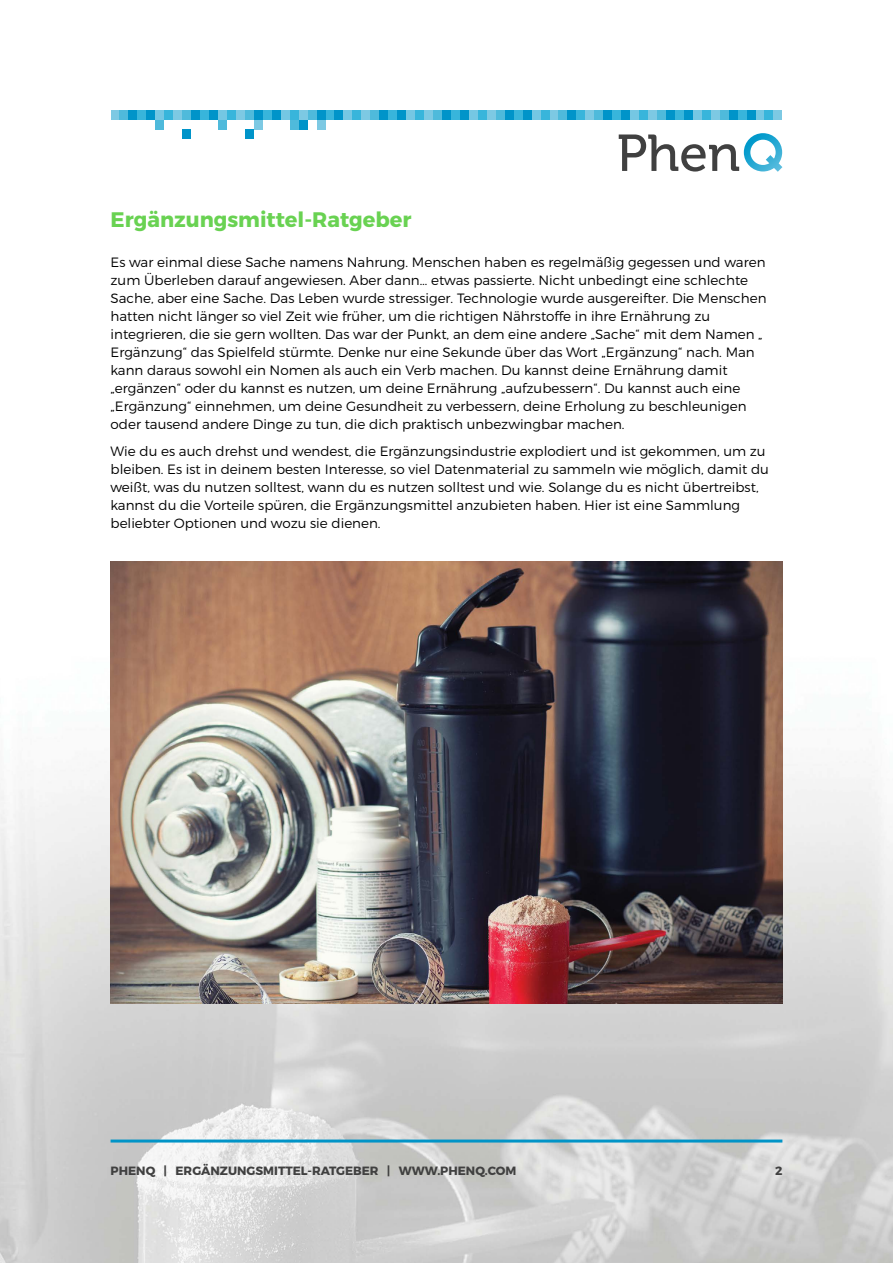
<style>
.page{position:relative;width:893px;height:1263px;background:#fff}
.page>*{position:absolute;margin:0;border:0;box-sizing:border-box;transform-origin:0 0}
.t1{font:700 21px "Montserrat";color:#69d252}
.t2{font:300 13.5px/18px "Montserrat";color:#000}
.t3{font:700 12px "Montserrat";color:#404040}
</style>
<div class="page">
<img style="left:0;top:561px;width:893px;height:702px">
<img style="left:111px;top:562px;width:671px;height:441px">
<hr style="left:111px;top:1139px;width:671px;height:3px;background:#0194c7">
<div style="left:111px;top:111px;width:9px;height:9px;background:#7dc9e3"></div>
<div style="left:120px;top:111px;width:8px;height:9px;background:#4fbadb"></div>
<div style="left:128px;top:111px;width:9px;height:9px;background:#0094c9"></div>
<div style="left:137px;top:111px;width:9px;height:9px;background:#38b5db"></div>
<div style="left:146px;top:111px;width:9px;height:9px;background:#0094c9"></div>
<div style="left:155px;top:111px;width:9px;height:9px;background:#75c7e3"></div>
<div style="left:164px;top:111px;width:9px;height:9px;background:#38b5db"></div>
<div style="left:173px;top:111px;width:9px;height:9px;background:#7dc9e3"></div>
<div style="left:182px;top:111px;width:9px;height:9px;background:#4fbadb"></div>
<div style="left:191px;top:111px;width:9px;height:9px;background:#0094c9"></div>
<div style="left:200px;top:111px;width:9px;height:9px;background:#38b5db"></div>
<div style="left:209px;top:111px;width:9px;height:9px;background:#0094c9"></div>
<div style="left:218px;top:111px;width:9px;height:9px;background:#75c7e3"></div>
<div style="left:227px;top:111px;width:9px;height:9px;background:#38b5db"></div>
<div style="left:236px;top:111px;width:9px;height:9px;background:#7dc9e3"></div>
<div style="left:245px;top:111px;width:9px;height:9px;background:#4fbadb"></div>
<div style="left:254px;top:111px;width:9px;height:9px;background:#0094c9"></div>
<div style="left:263px;top:111px;width:9px;height:9px;background:#38b5db"></div>
<div style="left:272px;top:111px;width:9px;height:9px;background:#0094c9"></div>
<div style="left:281px;top:111px;width:9px;height:9px;background:#75c7e3"></div>
<div style="left:290px;top:111px;width:9px;height:9px;background:#38b5db"></div>
<div style="left:299px;top:111px;width:9px;height:9px;background:#7dc9e3"></div>
<div style="left:308px;top:111px;width:9px;height:9px;background:#4fbadb"></div>
<div style="left:317px;top:111px;width:9px;height:9px;background:#0094c9"></div>
<div style="left:326px;top:111px;width:8px;height:9px;background:#38b5db"></div>
<div style="left:334px;top:111px;width:9px;height:9px;background:#0094c9"></div>
<div style="left:343px;top:111px;width:9px;height:9px;background:#75c7e3"></div>
<div style="left:352px;top:111px;width:9px;height:9px;background:#38b5db"></div>
<div style="left:361px;top:111px;width:9px;height:9px;background:#7dc9e3"></div>
<div style="left:370px;top:111px;width:9px;height:9px;background:#4fbadb"></div>
<div style="left:379px;top:111px;width:9px;height:9px;background:#0094c9"></div>
<div style="left:388px;top:111px;width:9px;height:9px;background:#38b5db"></div>
<div style="left:397px;top:111px;width:9px;height:9px;background:#0094c9"></div>
<div style="left:406px;top:111px;width:9px;height:9px;background:#75c7e3"></div>
<div style="left:415px;top:111px;width:9px;height:9px;background:#38b5db"></div>
<div style="left:424px;top:111px;width:9px;height:9px;background:#7dc9e3"></div>
<div style="left:433px;top:111px;width:9px;height:9px;background:#4fbadb"></div>
<div style="left:442px;top:111px;width:9px;height:9px;background:#0094c9"></div>
<div style="left:451px;top:111px;width:9px;height:9px;background:#38b5db"></div>
<div style="left:460px;top:111px;width:9px;height:9px;background:#0094c9"></div>
<div style="left:469px;top:111px;width:9px;height:9px;background:#75c7e3"></div>
<div style="left:478px;top:111px;width:9px;height:9px;background:#38b5db"></div>
<div style="left:487px;top:111px;width:9px;height:9px;background:#7dc9e3"></div>
<div style="left:496px;top:111px;width:9px;height:9px;background:#4fbadb"></div>
<div style="left:505px;top:111px;width:9px;height:9px;background:#0094c9"></div>
<div style="left:514px;top:111px;width:9px;height:9px;background:#38b5db"></div>
<div style="left:523px;top:111px;width:9px;height:9px;background:#0094c9"></div>
<div style="left:532px;top:111px;width:9px;height:9px;background:#75c7e3"></div>
<div style="left:541px;top:111px;width:8px;height:9px;background:#38b5db"></div>
<div style="left:549px;top:111px;width:9px;height:9px;background:#7dc9e3"></div>
<div style="left:558px;top:111px;width:9px;height:9px;background:#4fbadb"></div>
<div style="left:567px;top:111px;width:9px;height:9px;background:#0094c9"></div>
<div style="left:576px;top:111px;width:9px;height:9px;background:#38b5db"></div>
<div style="left:585px;top:111px;width:9px;height:9px;background:#7dc9e3"></div>
<div style="left:594px;top:111px;width:9px;height:9px;background:#4fbadb"></div>
<div style="left:603px;top:111px;width:9px;height:9px;background:#0094c9"></div>
<div style="left:612px;top:111px;width:9px;height:9px;background:#38b5db"></div>
<div style="left:621px;top:111px;width:9px;height:9px;background:#0094c9"></div>
<div style="left:630px;top:111px;width:9px;height:9px;background:#75c7e3"></div>
<div style="left:639px;top:111px;width:9px;height:9px;background:#38b5db"></div>
<div style="left:648px;top:111px;width:9px;height:9px;background:#7dc9e3"></div>
<div style="left:657px;top:111px;width:9px;height:9px;background:#4fbadb"></div>
<div style="left:666px;top:111px;width:9px;height:9px;background:#0094c9"></div>
<div style="left:675px;top:111px;width:9px;height:9px;background:#38b5db"></div>
<div style="left:684px;top:111px;width:9px;height:9px;background:#0094c9"></div>
<div style="left:693px;top:111px;width:9px;height:9px;background:#75c7e3"></div>
<div style="left:702px;top:111px;width:9px;height:9px;background:#38b5db"></div>
<div style="left:711px;top:111px;width:9px;height:9px;background:#7dc9e3"></div>
<div style="left:720px;top:111px;width:9px;height:9px;background:#4fbadb"></div>
<div style="left:729px;top:111px;width:9px;height:9px;background:#0094c9"></div>
<div style="left:738px;top:111px;width:9px;height:9px;background:#38b5db"></div>
<div style="left:747px;top:111px;width:8px;height:9px;background:#0094c9"></div>
<div style="left:755px;top:111px;width:9px;height:9px;background:#75c7e3"></div>
<div style="left:764px;top:111px;width:9px;height:9px;background:#38b5db"></div>
<div style="left:773px;top:111px;width:9px;height:9px;background:#7dc9e3"></div>
<div style="left:317px;top:120px;width:9px;height:9px;background:#7dc9e3"></div>
<div style="left:299px;top:120px;width:9px;height:9px;background:#0094c9"></div>
<div style="left:290px;top:120px;width:9px;height:9px;background:#4fbadb"></div>
<div style="left:245px;top:129px;width:9px;height:10px;background:#0094c9"></div>
<div style="left:254px;top:120px;width:9px;height:9px;background:#7dc9e3"></div>
<div style="left:218px;top:120px;width:9px;height:9px;background:#4fbadb"></div>
<div style="left:182px;top:129px;width:9px;height:10px;background:#0094c9"></div>
<div style="left:155px;top:120px;width:9px;height:9px;background:#4fbadb"></div>
<svg style="left:619px;top:133px;width:163px;height:39px"></svg>
<h1 class="t1" style="left:111px;top:206px;width:303px">Ergänzungsmittel-Ratgeber</h1>
<p class="t2" style="left:111px;top:253px;width:658px">Es war einmal diese Sache namens Nahrung. Menschen haben es regelmäßig gegessen und waren zum Überleben darauf angewiesen. Aber dann… etwas passierte. Nicht unbedingt eine schlechte Sache, aber eine Sache. Das Leben wurde stressiger. Technologie wurde ausgereifter. Die Menschen hatten nicht länger so viel Zeit wie früher, um die richtigen Nährstoffe in ihre Ernährung zu integrieren, die sie gern wollten. Das war der Punkt, an dem eine andere „Sache“ mit dem Namen „ Ergänzung“ das Spielfeld stürmte. Denke nur eine Sekunde über das Wort „Ergänzung“ nach. Man kann daraus sowohl ein Nomen als auch ein Verb machen. Du kannst deine Ernährung damit „ergänzen“ oder du kannst es nutzen, um deine Ernährung „aufzubessern“. Du kannst auch eine „Ergänzung“ einnehmen, um deine Gesundheit zu verbessern, deine Erholung zu beschleunigen oder tausend andere Dinge zu tun, die dich praktisch unbezwingbar machen.</p>
<p class="t2" style="left:111px;top:441px;width:660px">Wie du es auch drehst und wendest, die Ergänzungsindustrie explodiert und ist gekommen, um zu bleiben. Es ist in deinem besten Interesse, so viel Datenmaterial zu sammeln wie möglich, damit du weißt, was du nutzen solltest, wann du es nutzen solltest und wie. Solange du es nicht übertreibst, kannst du die Vorteile spüren, die Ergänzungsmittel anzubieten haben. Hier ist eine Sammlung beliebter Optionen und wozu sie dienen.</p>
<p class="t3" style="left:111px;top:1163px;width:407px">PHENQ | ERGÄNZUNGSMITTEL-RATGEBER | WWW.PHENQ.COM</p>
<p class="t3" style="left:775px;top:1163px;width:9px">2</p>
</div>
